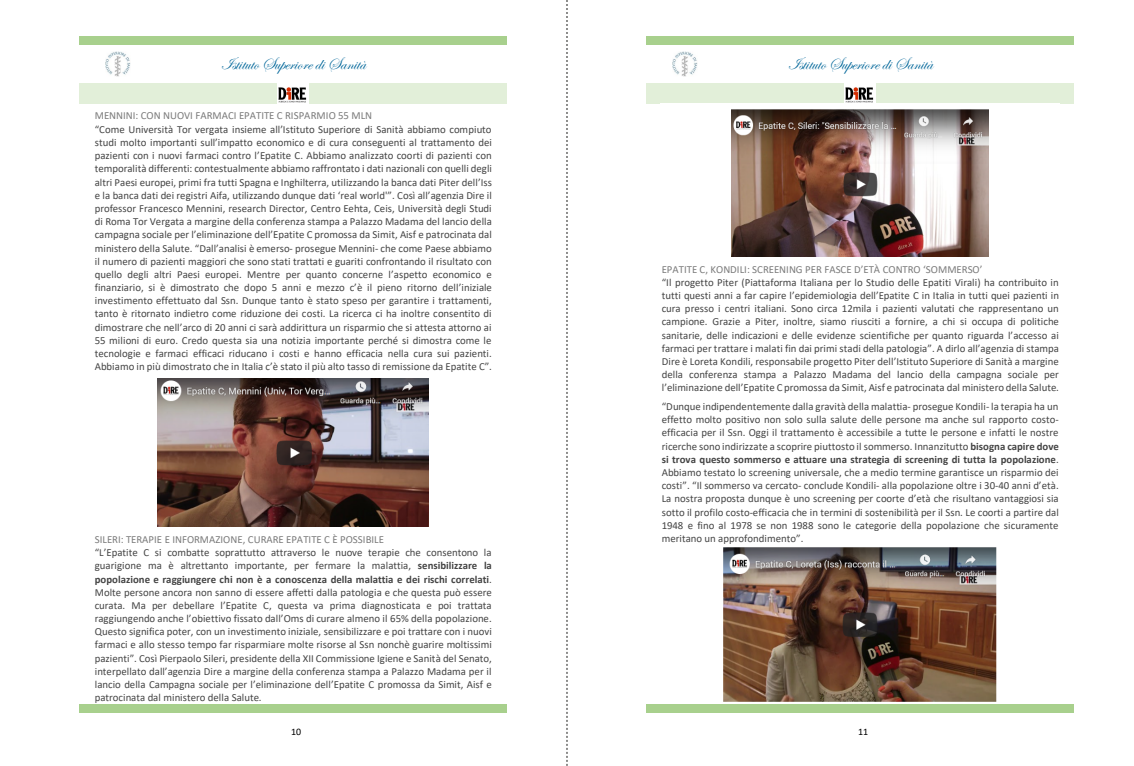
<style>
.page{position:relative;width:1134px;height:766px;background:#fff}
.page>*{position:absolute;margin:0;border:0;box-sizing:border-box;transform-origin:0 0}
.t1{font:17.9px "Edwardian Script ITC";color:#069}
.t2{font:10.8px/13.2px "Calibri";color:#444;text-align:justify}
.t3{font:10.8px "Calibri";color:#7a7a7a}
.t4{font:9.9px "Calibri";color:#000}
.s1{font-weight:700}
</style>
<div class="page">
<div style="left:80px;top:36px;width:427px;height:9px;background:#a8d08d"></div>
<div style="left:80px;top:83px;width:427px;height:21px;background:#e2efd9"></div>
<div style="left:80px;top:703px;width:427px;height:9px;background:#a8d08d"></div>
<img style="left:105px;top:51px;width:25px;height:26px">
<img style="left:278px;top:83px;width:30px;height:21px">
<img style="left:158px;top:378px;width:271px;height:148px">
<div style="left:647px;top:36px;width:427px;height:9px;background:#a8d08d"></div>
<div style="left:647px;top:83px;width:427px;height:21px;background:#e2efd9"></div>
<div style="left:647px;top:703px;width:427px;height:9px;background:#a8d08d"></div>
<img style="left:672px;top:51px;width:25px;height:26px">
<img style="left:845px;top:83px;width:30px;height:21px">
<img style="left:732px;top:109px;width:257px;height:148px">
<img style="left:723px;top:547px;width:274px;height:155px">
<svg style="left:567px;top:0;width:1px;height:765px"></svg>
<h1 class="t1" style="left:221px;top:54px;width:146px">Istituto Superiore di Sanità</h1>
<p class="t3" style="left:95px;top:108px;width:279px">MENNINI: CON NUOVI FARMACI EPATITE C RISPARMIO 55 MLN</p>
<p class="t2" style="left:95px;top:122px;width:399px">“Come Università Tor vergata insieme all’Istituto Superiore di Sanità abbiamo compiuto studi molto importanti sull’impatto economico e di cura conseguenti al trattamento dei pazienti con i nuovi farmaci contro l’Epatite C. Abbiamo analizzato coorti di pazienti con temporalità differenti: contestualmente abbiamo raffrontato i dati nazionali con quelli degli altri Paesi europei, primi fra tutti Spagna e Inghilterra, utilizzando la banca dati Piter dell’Iss e la banca dati dei registri Aifa, utilizzando dunque dati ‘real world'”. Così all’agenzia Dire il professor Francesco Mennini, research Director, Centro Eehta, Ceis, Università degli Studi di Roma Tor Vergata a margine della conferenza stampa a Palazzo Madama del lancio della campagna sociale per l’eliminazione dell’Epatite C promossa da Simit, Aisf e patrocinata dal ministero della Salute. “Dall’analisi è emerso- prosegue Mennini- che come Paese abbiamo il numero di pazienti maggiori che sono stati trattati e guariti confrontando il risultato con quello degli altri Paesi europei. Mentre per quanto concerne l’aspetto economico e finanziario, si è dimostrato che dopo 5 anni e mezzo c’è il pieno ritorno dell’iniziale investimento effettuato dal Ssn. Dunque tanto è stato speso per garantire i trattamenti, tanto è ritornato indietro come riduzione dei costi. La ricerca ci ha inoltre consentito di dimostrare che nell’arco di 20 anni ci sarà addirittura un risparmio che si attesta attorno ai 55 milioni di euro. Credo questa sia una notizia importante perché si dimostra come le tecnologie e farmaci efficaci riducano i costi e hanno efficacia nella cura sui pazienti.<br>Abbiamo in più dimostrato che in Italia c’è stato il più alto tasso di remissione da Epatite C”.</p>
<p class="t3" style="left:95px;top:531px;width:291px">SILERI: TERAPIE E INFORMAZIONE, CURARE EPATITE C È POSSIBILE</p>
<p class="t2" style="left:95px;top:545px;width:399px">“L’Epatite C si combatte soprattutto attraverso le nuove terapie che consentono la guarigione ma è altrettanto importante, per fermare la malattia, <span class="s1">sensibilizzare la popolazione e raggiungere chi non è a conoscenza della malattia e dei rischi correlati</span>.<br>Molte persone ancora non sanno di essere affetti dalla patologia e che questa può essere curata. Ma per debellare l’Epatite C, questa va prima diagnosticata e poi trattata raggiungendo anche l’obiettivo fissato dall’Oms di curare almeno il 65% della popolazione.<br>Questo significa poter, con un investimento iniziale, sensibilizzare e poi trattare con i nuovi farmaci e allo stesso tempo far risparmiare molte risorse al Ssn nonchè guarire moltissimi pazienti”. Così Pierpaolo Sileri, presidente della XII Commissione Igiene e Sanità del Senato, interpellato dall’agenzia Dire a margine della conferenza stampa a Palazzo Madama per il lancio della Campagna sociale per l’eliminazione dell’Epatite C promossa da Simit, Aisf e patrocinata dal ministero della Salute.</p>
<p class="t4" style="left:291px;top:724px;width:12px">10</p>
<h1 class="t1" style="left:788px;top:54px;width:146px">Istituto Superiore di Sanità</h1>
<p class="t3" style="left:662px;top:261px;width:322px">EPATITE C, KONDILI: SCREENING PER FASCE D’ETÀ CONTRO ‘SOMMERSO’</p>
<p class="t2" style="left:662px;top:275px;width:399px">“Il progetto Piter (Piattaforma Italiana per lo Studio delle Epatiti Virali) ha contribuito in tutti questi anni a far capire l’epidemiologia dell’Epatite C in Italia in tutti quei pazienti in cura presso i centri italiani. Sono circa 12mila i pazienti valutati che rappresentano un campione. Grazie a Piter, inoltre, siamo riusciti a fornire, a chi si occupa di politiche sanitarie, delle indicazioni e delle evidenze scientifiche per quanto riguarda l’accesso ai farmaci per trattare i malati fin dai primi stadi della patologia”. A dirlo all’agenzia di stampa Dire è Loreta Kondili, responsabile progetto Piter dell’Istituto Superiore di Sanità a margine della conferenza stampa a Palazzo Madama del lancio della campagna sociale per l’eliminazione dell’Epatite C promossa da Simit, Aisf e patrocinata dal ministero della Salute.</p>
<p class="t2" style="left:662px;top:399px;width:399px">“Dunque indipendentemente dalla gravità della malattia- prosegue Kondili- la terapia ha un effetto molto positivo non solo sulla salute delle persone ma anche sul rapporto costo&shy;efficacia per il Ssn. Oggi il trattamento è accessibile a tutte le persone e infatti le nostre ricerche sono indirizzate a scoprire piuttosto il sommerso. Innanzitutto <span class="s1">bisogna capire dove si trova questo sommerso e attuare una strategia di screening di tutta la popolazione</span>.<br>Abbiamo testato lo screening universale, che a medio termine garantisce un risparmio dei costi”. “Il sommerso va cercato- conclude Kondili- alla popolazione oltre i 30-40 anni d’età.<br>La nostra proposta dunque è uno screening per coorte d’età che risultano vantaggiosi sia sotto il profilo costo-efficacia che in termini di sostenibilità per il Ssn. Le coorti a partire dal 1948 e fino al 1978 se non 1988 sono le categorie della popolazione che sicuramente meritano un approfondimento”.</p>
<p class="t4" style="left:858px;top:724px;width:12px">11</p>
</div>
